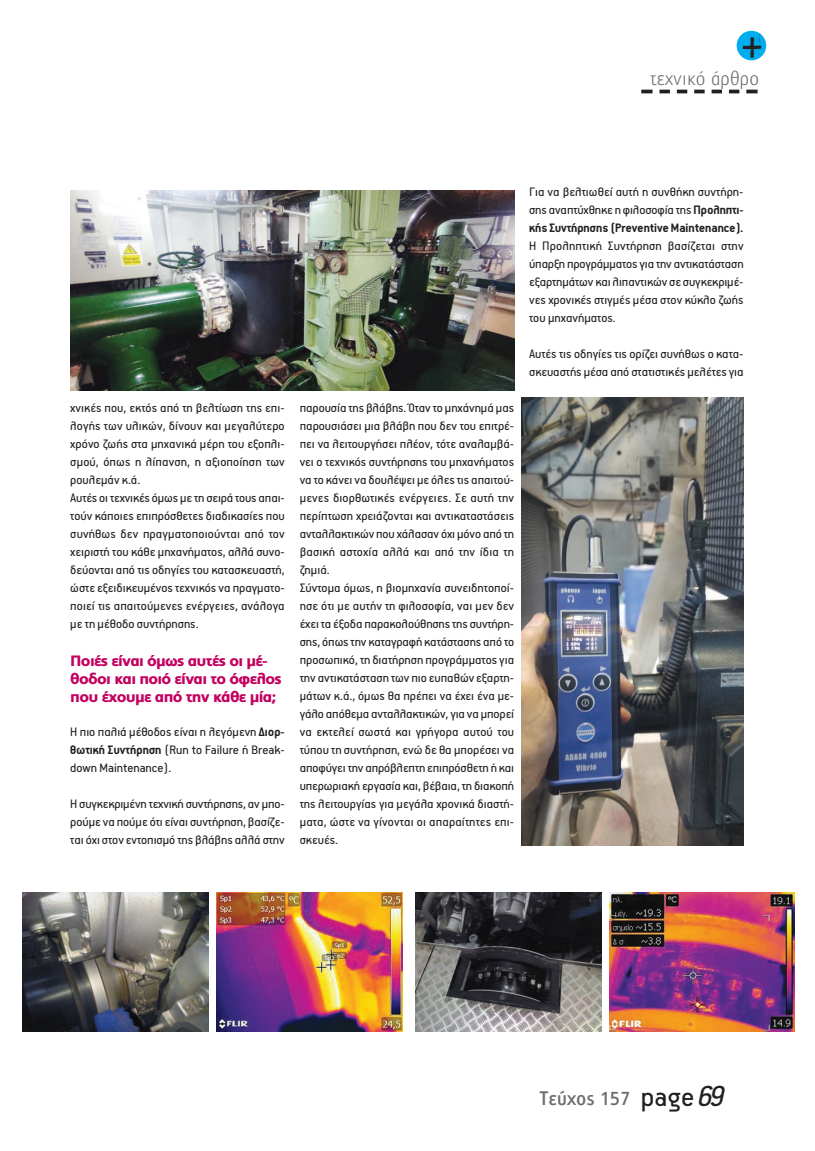
<style>
.page{position:relative;width:815px;height:1151px;background:#fff}
.page>*{position:absolute;margin:0;border:0;box-sizing:border-box;transform-origin:0 0}
.t1{font:37.5px "PF Fuel";color:#231f20}
.t2{font:30px "PF Premier Text";color:#231f20}
.t3{font:900 15px/18px "PF Catalog";letter-spacing:-.05em;color:#c3015f}
.t4{font:13.75px/18px "PF Premier Text";color:#231f20;text-align:justify}
.s1{font-weight:700}
.s2{font-style:italic;font-size:32.5px}
</style>
<div class="page">
<div style="left:737px;top:31px;width:29px;height:29px;background:#00aeef;border-radius:50%"></div>
<img style="left:70px;top:190px;width:444px;height:200px">
<img style="left:522px;top:397px;width:221px;height:449px">
<img style="left:23px;top:892px;width:185px;height:139px">
<img style="left:217px;top:892px;width:185px;height:139px">
<img style="left:415px;top:892px;width:186px;height:139px">
<img style="left:609px;top:892px;width:186px;height:139px">
<svg style="left:641px;top:89px;width:117px;height:4px"></svg>
<p class="t1" style="left:741px;top:21px;width:23px">+</p>
<p class="t4" style="left:70px;top:400px;width:216px">χνικές που, εκτός από τη βελτίωση της επι&shy;λογής των υλικών, δίνουν και μεγαλύτερο χρόνο ζωής στα μηχανικά μέρη του εξοπλι&shy;σμού, όπως η λίπανση, η αξιοποίηση των ρουλεμάν κ.ά.</p>
<p class="t4" style="left:70px;top:490px;width:216px">Αυτές οι τεχνικές όμως με τη σειρά τους απαι&shy;τούν κάποιες επιπρόσθετες διαδικασίες που συνήθως δεν πραγματοποιούνται από τον χειριστή του κάθε μηχανήματος, αλλά συνο&shy;δεύονται από τις οδηγίες του κατασκευαστή, ώστε εξειδικευμένος τεχνικός να πραγματο&shy;ποιεί τις απαιτούμενες ενέργειες, ανάλογα με τη μέθοδο συντήρησης.</p>
<p class="t3" style="left:70px;top:652px;width:213px">Ποιές είναι όμως αυτές οι μέ&shy;θοδοι και ποιό είναι το όφελος που έχουμε από την κάθε μία;</p>
<p class="t4" style="left:70px;top:724px;width:216px">Η πιο παλιά μέθοδος είναι η λεγόμενη <span class="s1">Διορ&shy;θωτική Συντήρηση</span> (Run to Failure ή Break&shy;down Maintenance).</p>
<p class="t4" style="left:70px;top:796px;width:216px">Η συγκεκριμένη τεχνική συντήρησης, αν μπο&shy;ρούμε να πούμε ότι είναι συντήρηση, βασίζε&shy;ται όχι στον εντοπισμό της βλάβης αλλά στην</p>
<p class="t4" style="left:300px;top:400px;width:216px">παρουσία της βλάβης. Όταν το μηχάνημά μας παρουσιάσει μια βλάβη που δεν του επιτρέ&shy;πει να λειτουργήσει πλέον, τότε αναλαμβά&shy;νει ο τεχνικός συντήρησης του μηχανήματος να το κάνει να δουλέψει με όλες τις απαιτού&shy;μενες διορθωτικές ενέργειες. Σε αυτή την περίπτωση χρειάζονται και αντικαταστάσεις ανταλλακτικών που χάλασαν όχι μόνο από τη βασική αστοχία αλλά και από την ίδια τη ζημιά.</p>
<p class="t4" style="left:300px;top:580px;width:216px">Σύντομα όμως, η βιομηχανία συνειδητοποί&shy;ησε ότι με αυτήν τη φιλοσοφία, ναι μεν δεν έχει τα έξοδα παρακολούθησης της συντήρη&shy;σης, όπως την καταγραφή κατάστασης από το προσωπικό, τη διατήρηση προγράμματος για την αντικατάσταση των πιο ευπαθών εξαρτη&shy;μάτων κ.ά., όμως θα πρέπει να έχει ένα με&shy;γάλο απόθεμα ανταλλακτικών, για να μπορεί να εκτελεί σωστά και γρήγορα αυτού του τύπου τη συντήρηση, ενώ δε θα μπορέσει να αποφύγει την απρόβλεπτη επιπρόσθετη ή και υπερωριακή εργασία και, βέβαια, τη διακοπή της λειτουργίας για μεγάλα χρονικά διαστή&shy;ματα, ώστε να γίνονται οι απαραίτητες επι&shy;σκευές.</p>
<p class="t4" style="left:529px;top:184px;width:216px">Για να βελτιωθεί αυτή η συνθήκη συντήρη&shy;σης αναπτύχθηκε η φιλοσοφία της <span class="s1">Προληπτι&shy;κής Συντήρησης (Preventive Maintenance).</span></p>
<p class="t4" style="left:529px;top:238px;width:216px">Η Προληπτική Συντήρηση βασίζεται στην ύπαρξη προγράμματος για την αντικατάσταση εξαρτημάτων και λιπαντικών σε συγκεκριμέ&shy;νες χρονικές στιγμές μέσα στον κύκλο ζωής του μηχανήματος.</p>
<p class="t4" style="left:529px;top:346px;width:216px">Αυτές τις οδηγίες τις ορίζει συνήθως ο κατα&shy;σκευαστής μέσα από στατιστικές μελέτες για</p>
<p class="t2" style="left:641px;top:1087px;width:85px">page<span class="s2">69</span></p>
</div>
